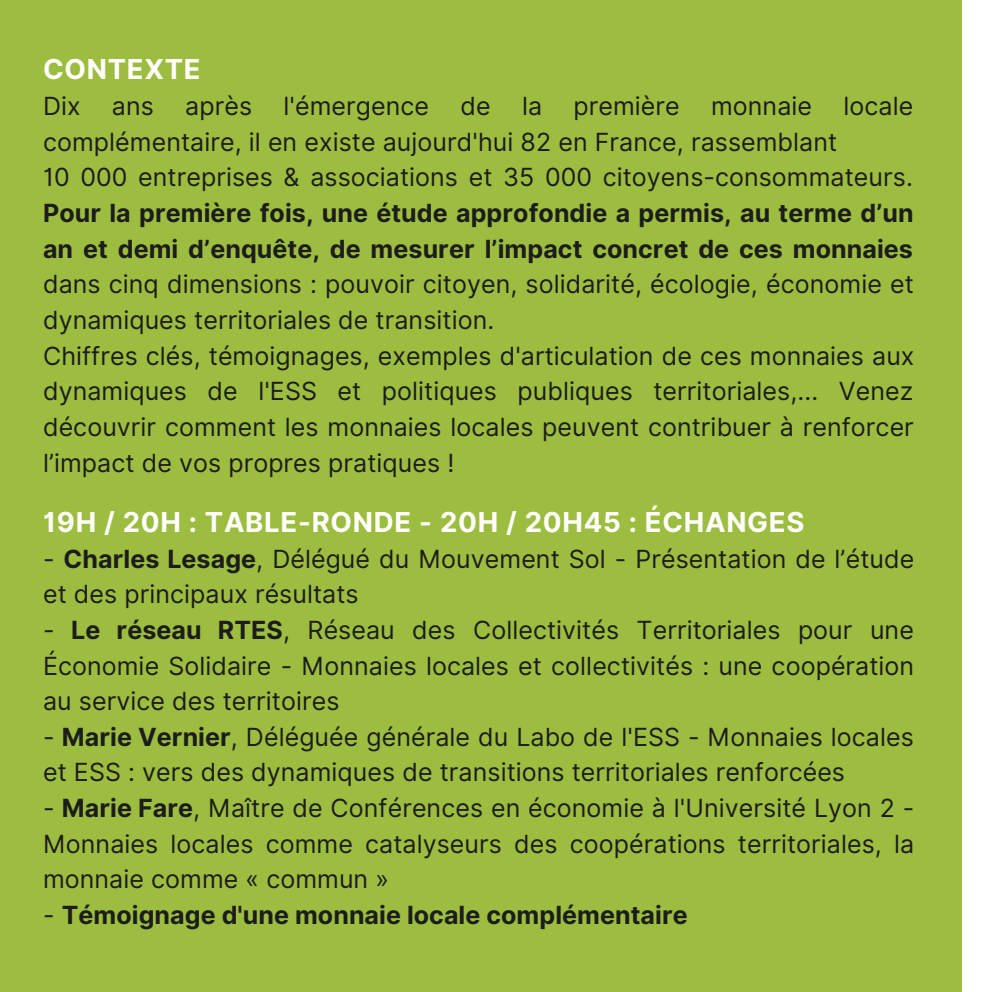
<style>
.page{position:relative;width:992px;height:992px;background:#9cbd3f}
.page>*{position:absolute;margin:0;border:0;box-sizing:border-box;transform-origin:0 0}
.t1{font:700 27.5px "Inter";letter-spacing:.025em;color:#fff}
.t2{font:25px/35.8px "Inter";letter-spacing:.005em;color:#1c1c1c;text-align:justify}
.t3{font:700 25px "Inter";letter-spacing:.005em;color:#1c1c1c}
.s1{font-weight:700}
.s2{font-weight:400}
</style>
<div class="page">
<div style="left:962px;top:0;width:30px;height:992px;background:#fff"></div>
<p class="t1" style="left:43px;top:53px;width:159px">CONTEXTE</p>
<p class="t2" style="left:43px;top:88px;width:39px">Dix</p>
<p class="t2" style="left:112px;top:88px;width:43px">ans</p>
<p class="t2" style="left:185px;top:88px;width:68px">après</p>
<p class="t2" style="left:283px;top:88px;width:147px">l'émergence</p>
<p class="t2" style="left:460px;top:88px;width:32px">de</p>
<p class="t2" style="left:522px;top:88px;width:22px">la</p>
<p class="t2" style="left:573px;top:88px;width:108px">première</p>
<p class="t2" style="left:711px;top:88px;width:102px">monnaie</p>
<p class="t2" style="left:843px;top:88px;width:71px">locale</p>
<p class="t2" style="left:43px;top:124px;width:796px">complémentaire, il en existe aujourd'hui 82 en France, rassemblant</p>
<p class="t2" style="left:43px;top:159px;width:872px">10 000 entreprises &amp; associations et 35 000 citoyens-consommateurs.<br><span class="s1">Pour la première fois, une étude approfondie a permis, au terme d’un an et demi d’enquête, de mesurer l’impact concret de ces monnaies </span>dans cinq dimensions : pouvoir citoyen, solidarité, écologie, économie et dynamiques territoriales de transition.</p>
<p class="t2" style="left:43px;top:338px;width:873px">Chiffres clés, témoignages, exemples d'articulation de ces monnaies aux dynamiques de l'ESS et politiques publiques territoriales,... Venez découvrir comment les monnaies locales peuvent contribuer à renforcer l’impact de vos propres pratiques !</p>
<p class="t1" style="left:43px;top:505px;width:763px">19H / 20H : TABLE-RONDE - 20H / 20H45 : ÉCHANGES</p>
<p class="t2" style="left:43px;top:541px;width:873px">- <span class="s1">Charles Lesage</span>, Délégué du Mouvement Sol - Présentation de l’étude et des principaux résultats</p>
<p class="t2" style="left:43px;top:612px;width:873px">- <span class="s1">Le réseau RTES</span>, Réseau des Collectivités Territoriales pour une Économie Solidaire - Monnaies locales et collectivités : une coopération au service des territoires</p>
<p class="t2" style="left:43px;top:719px;width:872px">- <span class="s1">Marie Vernier</span>, Déléguée générale du Labo de l'ESS - Monnaies locales et ESS : vers des dynamiques de transitions territoriales renforcées</p>
<p class="t2" style="left:43px;top:790px;width:873px">- <span class="s1">Marie Fare</span>, Maître de Conférences en économie à l'Université Lyon 2 - Monnaies locales comme catalyseurs des coopérations territoriales, la monnaie comme « commun »</p>
<p class="t3" style="left:43px;top:900px;width:646px"><span class="s2">-</span> Témoignage d'une monnaie locale complémentaire</p>
</div>
